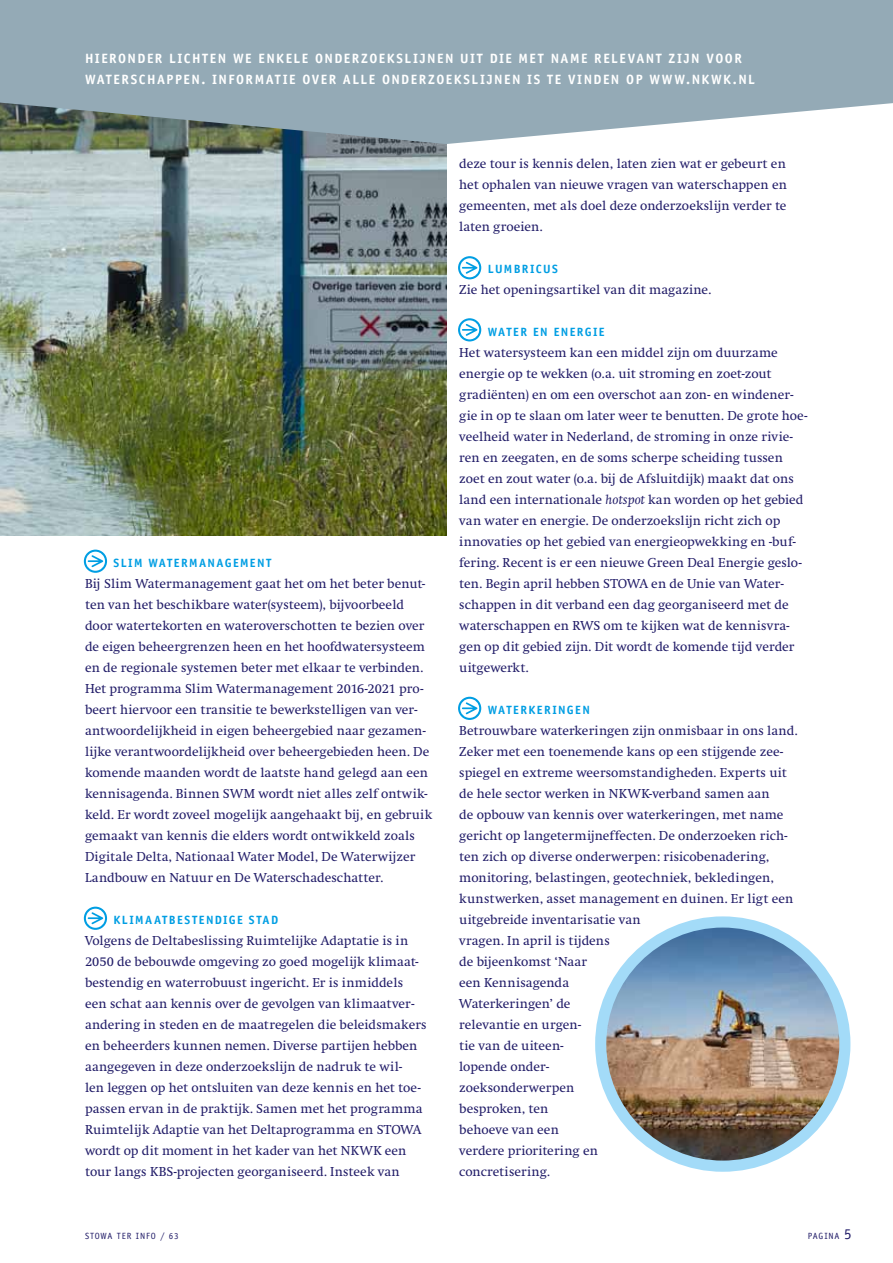
<style>
.page{position:relative;width:893px;height:1263px;background:#fff}
.page>*{position:absolute;margin:0;border:0;box-sizing:border-box;transform-origin:0 0}
.t1{font:13.5px/21px "Swift";letter-spacing:.005em;color:#211c68}
.t2{font:700 13.5px "Officina Sans";letter-spacing:.11em;color:#fff}
.t3{font:700 12px "Officina Sans";letter-spacing:.115em;color:#009ee3}
.t4{font:9px "Officina Sans";letter-spacing:.1em;color:#211c68}
.s1{font-style:italic}
.s2{font-size:15px}
</style>
<div class="page">
<img style="left:0;top:144px;width:446px;height:392px">
<svg style="left:0;top:0;width:893px;height:144px;background:#97abb4"></svg>
<hr style="left:0;top:406px;width:1px;height:130px;background:#94aab6">
<img style="left:601px;top:922px;width:244px;height:244px;border-radius:122px">
<div style="left:595px;top:916px;width:255px;height:256px;border:11px solid #a3dbf8;border-radius:50%"></div>
<svg style="left:458px;top:256px;width:23px;height:23px"></svg>
<svg style="left:458px;top:318px;width:23px;height:23px"></svg>
<svg style="left:84px;top:550px;width:23px;height:23px"></svg>
<svg style="left:84px;top:907px;width:23px;height:23px"></svg>
<svg style="left:458px;top:697px;width:23px;height:23px"></svg>
<p class="t2" style="left:85px;top:50px;width:43px">HIEROND</p>
<p class="t2" style="left:147px;top:50px;width:31px">ER LICHT</p>
<p class="t2" style="left:210px;top:50px;width:115px">EN WE ENKELE OND</p>
<p class="t2" style="left:344px;top:50px;width:52px">ERZOEKSLI</p>
<p class="t2" style="left:420px;top:50px;width:49px">JNEN UIT</p>
<p class="t2" style="left:490px;top:50px;width:148px">DIE MET NAME RELEVANT</p>
<p class="t2" style="left:669px;top:50px;width:48px">ZIJNVOO</p>
<p class="t2" style="left:734px;top:50px;width:9px">R</p>
<p class="t2" style="left:85px;top:71px;width:10px">WAT</p>
<p class="t2" style="left:114px;top:71px;width:27px">ERSCHA</p>
<p class="t2" style="left:167px;top:71px;width:61px">PPEN. INFO</p>
<p class="t2" style="left:246px;top:71px;width:107px">RMATIE OVER ALL</p>
<p class="t2" style="left:369px;top:71px;width:23px">E OND</p>
<p class="t2" style="left:411px;top:71px;width:52px">ERZOEKSLI</p>
<p class="t2" style="left:487px;top:71px;width:91px">JNEN IS TE VIND</p>
<p class="t2" style="left:603px;top:71px;width:60px">EN OP WWW</p>
<p class="t2" style="left:686px;top:71px;width:17px">.NKWK</p>
<p class="t2" style="left:733px;top:71px;width:15px">.NL</p>
<p class="t3" style="left:114px;top:555px;width:95px">SLIM WAT ERMANA</p>
<p class="t3" style="left:225px;top:555px;width:41px">GEMENT</p>
<p class="t1" style="left:85px;top:573px;width:349px">Bij Slim Watermanagement gaat het om het beter benut&shy;ten van het beschikbare water(systeem), bijvoorbeeld door watertekorten en wateroverschotten te bezien over de eigen beheergrenzen heen en het hoofdwatersysteem en de regionale systemen beter met elkaar te verbinden.<br>Het programma Slim Watermanagement 2016-2021 pro&shy;beert hiervoor een transitie te bewerkstelligen van ver&shy;antwoordelijkheid in eigen beheergebied naar gezamen&shy;lijke verantwoordelijkheid over beheergebieden heen. De komende maanden wordt de laatste hand gelegd aan een kennisagenda. Binnen SWM wordt niet alles zelf ontwik&shy;keld. Er wordt zoveel mogelijk aangehaakt bij, en gebruik gemaakt van kennis die elders wordt ontwikkeld zoals Digitale Delta, Nationaal Water Model, De Waterwijzer Landbouw en Natuur en De Waterschadeschatter.</p>
<p class="t3" style="left:114px;top:912px;width:41px">KLIMAAT</p>
<p class="t3" style="left:169px;top:912px;width:45px">BEST ENDI</p>
<p class="t3" style="left:229px;top:912px;width:29px">GE STAD</p>
<p class="t1" style="left:85px;top:930px;width:343px">Volgens de Deltabeslissing Ruimtelijke Adaptatie is in 2050 de bebouwde omgeving zo goed mogelijk klimaat&shy;bestendig en waterrobuust ingericht. Er is inmiddels een schat aan kennis over de gevolgen van klimaatver&shy;andering in steden en de maatregelen die beleidsmakers en beheerders kunnen nemen. Diverse partijen hebben aangegeven in deze onderzoekslijn de nadruk te wil-<br>len leggen op het ontsluiten van deze kennis en het toe&shy;passen ervan in de praktijk. Samen met het programma Ruimtelijk Adaptie van het Deltaprogramma en STOWA wordt op dit moment in het kader van het NKWK een tour langs KBS-projecten georganiseerd. Insteek van</p>
<p class="t1" style="left:459px;top:153px;width:329px;text-align:justify">deze tour is kennis delen, laten zien wat er gebeurt en het ophalen van nieuwe vragen van waterschappen en gemeenten, met als doel deze onderzoekslijn verder te laten groeien.</p>
<p class="t3" style="left:488px;top:261px;width:51px">LUMBRICUS</p>
<p class="t1" style="left:459px;top:279px;width:253px">Zie het openingsartikel van dit magazine.</p>
<p class="t3" style="left:488px;top:324px;width:118px">WAT ER EN EN ERGIE</p>
<p class="t1" style="left:459px;top:342px;width:350px">Het watersysteem kan een middel zijn om duurzame energie op te wekken (o.a. uit stroming en zoet-zout gradiënten) en om een overschot aan zon- en windener&shy;gie in op te slaan om later weer te benutten. De grote hoe&shy;veelheid water in Nederland, de stroming in onze rivie&shy;ren en zeegaten, en de soms scherpe scheiding tussen zoet en zout water (o.a. bij de Afsluitdijk) maakt dat ons land een internationale <span class="s1">hotspot</span> kan worden op het gebied van water en energie. De onderzoekslijn richt zich op innovaties op het gebied van energieopwekking en -buf&shy;fering. Recent is er een nieuwe Green deal Energie geslo&shy;ten. Begin april hebben STOWA en de Unie van water&shy;schappen in dit verband een dag georganiseerd met de waterschappen en RWS om te kijken wat de kennisvra&shy;gen op dit gebied zijn. Dit wordt de komende tijd verder uitgewerkt.</p>
<p class="t3" style="left:488px;top:702px;width:102px">WAT ERKERINGEN</p>
<p class="t1" style="left:459px;top:720px;width:340px">Betrouwbare waterkeringen zijn onmisbaar in ons land.<br>Zeker met een toenemende kans op een stijgende zee&shy;spiegel en extreme weersomstandigheden. Experts uit de hele sector werken in NKWK-verband samen aan<br>de opbouw van kennis over waterkeringen, met name gericht op langetermijneffecten. De onderzoeken rich&shy;ten zich op diverse onderwerpen: risicobenadering, monitoring, belastingen, geotechniek, bekledingen, kunstwerken, asset management en duinen. Er ligt een uitgebreide inventarisatie van<br>vragen. In april is tijdens<br>de bijeenkomst ‘Naar<br>een Kennisagenda<br>Waterkeringen’ de<br>relevantie en urgen-<br>tie van de uiteen-<br>lopende onder-<br>zoeksonderwerpen<br>besproken, ten<br>behoeve van een<br>verdere prioritering en<br>concretisering.</p>
<p class="t4" style="left:85px;top:1231px;width:95px">STOWA TER INFO / 63</p>
<p class="t4" style="left:808px;top:1231px;width:45px">PAGINA <span class="s2">5</span></p>
</div>
